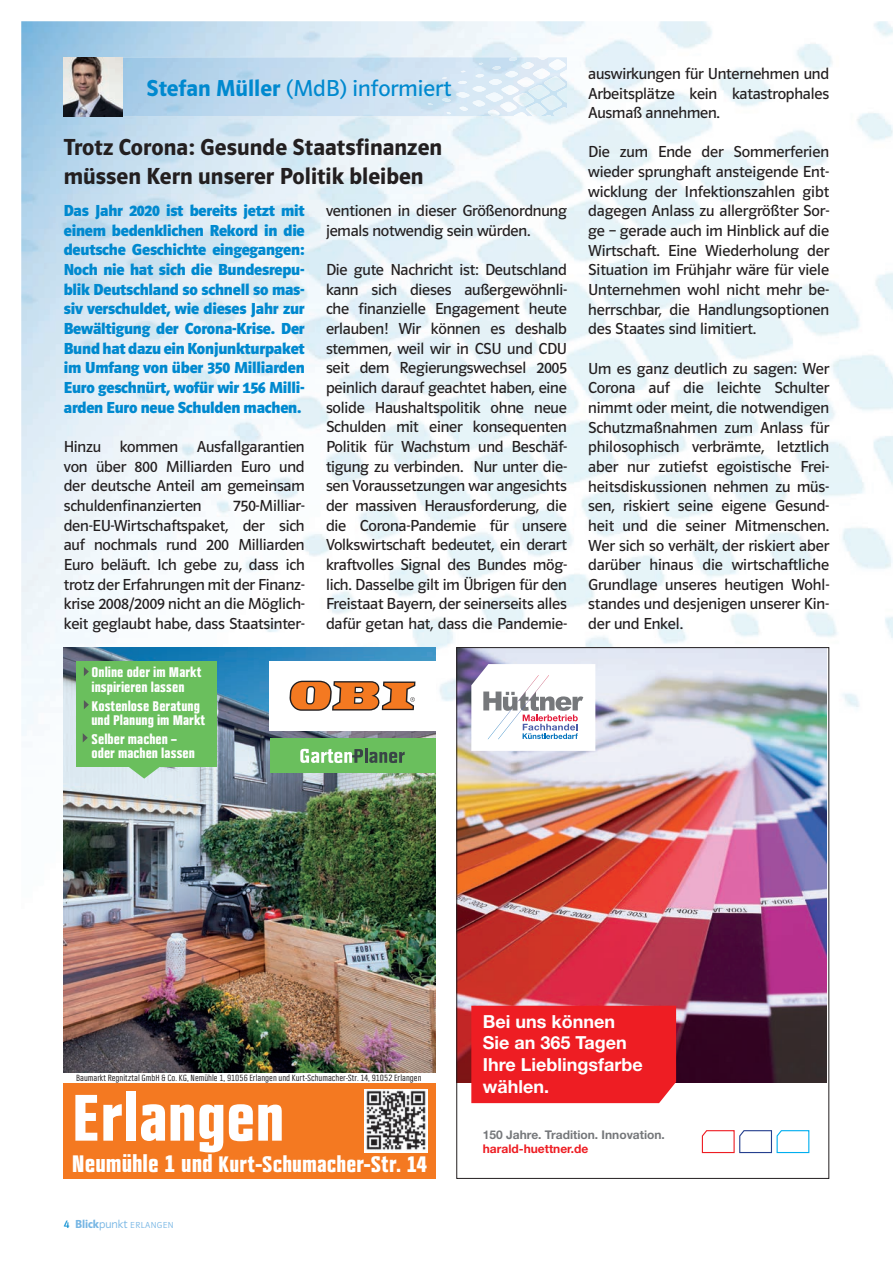
<style>
.page{position:relative;width:893px;height:1263px;background:#fff}
.page>*{position:absolute;margin:0;border:0;box-sizing:border-box;transform-origin:0 0}
.t1{font:700 68.55px "Obi Condensed CEOP";color:#fff}
.t2{font:600 24px/28.8px "Polo 22";color:#231f20}
.t3{font:23.85px "Polo 22 Buch";color:#0089cf}
.t4{font:700 23.4px "Obi Condensed CEOP";color:#fff}
.t5{font:700 18px/21.6px "Helvetica Neue LT Std";color:#fff}
.t6{font:16.5px/19.6px "Polo 22 Buch";letter-spacing:-.015em;color:#231f20;text-align:justify}
.t7{font:700 16.5px/19.6px "Polo 22";letter-spacing:-.015em;color:#0089cf;text-align:justify}
.t8{font:700 14.55px/14.5px "Obi Condensed CEOP";color:#fff}
.t9{font:700 12px "Helvetica Neue LT Std";color:#76787b}
.t10{font:700 12px "Helvetica Neue LT Std";color:#ee1d23}
.t11{font:9.3px "Obi Condensed TUOP";color:#231f20}
.t12{font:9px "Polo 22 Leicht";letter-spacing:.05em;color:#77b6e4}
.s1{font-family:"Polo 22";font-weight:600}
.s2{font-size:24.9px}
.s3{font-family:"Polo 22 Buch";font-size:12px;color:#0089cf}
.s4{font-family:"Polo 22";font-weight:600;font-size:12px}
.s5{font-size:12px}
</style>
<div class="page">
<img style="left:21px;top:21px;width:872px;height:1158px">
<img style="left:64px;top:647px;width:372px;height:425px">
<div style="left:64px;top:1084px;width:372px;height:95px;background:#f47921"></div>
<img style="left:364px;top:1089px;width:63px;height:63px">
<div style="left:270px;top:661px;width:165px;height:69px;background:#fff"></div>
<svg style="left:289px;top:681px;width:126px;height:30px"></svg>
<div style="left:270px;top:739px;width:165px;height:34px;background:#6abf5d"></div>
<svg style="left:300px;top:749px;width:63px;height:14px"></svg>
<hr style="left:365px;top:748px;width:3px;height:15px;background:#394546">
<svg style="left:369px;top:752px;width:36px;height:11px"></svg>
<svg style="left:435px;top:739px;width:1px;height:34px"></svg>
<div style="left:76px;top:661px;width:141px;height:106px;background:#6abf5d"></div>
<svg style="left:84px;top:667px;width:5px;height:9px"></svg>
<svg style="left:84px;top:700px;width:5px;height:9px"></svg>
<svg style="left:83px;top:733px;width:5px;height:9px"></svg>
<svg style="left:128px;top:767px;width:32px;height:12px"></svg>
<img style="left:458px;top:649px;width:368px;height:433px">
<svg style="left:471px;top:664px;width:124px;height:87px"></svg>
<div style="left:471px;top:1006px;width:205px;height:97px;background:#ee1d23"></div>
<svg style="left:701px;top:1129px;width:109px;height:25px"></svg>
<img style="left:123px;top:57px;width:444px;height:59px">
<img style="left:442px;top:57px;width:125px;height:34px">
<svg style="left:64px;top:57px;width:59px;height:59px;background:#9f9895"></svg>
<h3 class="t3" style="left:146px;top:75px;width:306px"><span class="s1">Stefan Müller</span> (MdB) informiert</h3>
<h2 class="t2" style="left:64px;top:132px;width:380px">Trotz Corona: Gesunde Staatsfinanzen müssen Kern unserer Politik bleiben</h2>
<p class="t7" style="left:64px;top:201px;width:242px">Das Jahr 2020 ist bereits jetzt mit einem bedenklichen Rekord in die deutsche Geschichte eingegangen:<br>Noch nie hat sich die Bundesrepu&shy;blik Deutschland so schnell so mas&shy;siv verschuldet, wie dieses Jahr zur Bewältigung der Corona-Krise. Der Bund hat dazu ein Konjunkturpaket im Umfang von über 350 Milliarden Euro geschnürt, wofür wir 156 Milli&shy;arden Euro neue Schulden machen.</p>
<p class="t6" style="left:64px;top:437px;width:242px">Hinzu kommen Ausfallgarantien von über 800 Milliarden Euro und der deutsche Anteil am gemeinsam schuldenfinanzierten</p>
<p class="t6" style="left:64px;top:496px;width:242px;text-indent:169px">750-Milliar&shy;den-EU-Wirtschaftspaket, der sich auf nochmals rund 200 Milliarden Euro beläuft. Ich gebe zu, dass ich trotz der Erfahrungen mit der Finanz&shy;krise 2008/2009 nicht an die Möglich&shy;keit geglaubt habe, dass Staatsinter-</p>
<p class="t8" style="left:92px;top:665px;width:112px">Online oder im Markt inspirieren lassen</p>
<p class="t8" style="left:91px;top:698px;width:116px">Kostenlose Beratung und Planung im Markt</p>
<p class="t8" style="left:92px;top:732px;width:105px">Selber machen – oder machen lassen</p>
<p class="t6" style="left:326px;top:201px;width:242px">ventionen in dieser Größenordnung jemals notwendig sein würden.</p>
<p class="t6" style="left:326px;top:260px;width:242px">Die gute Nachricht ist: Deutschland kann sich dieses außergewöhnli&shy;che finanzielle Engagement heute erlauben! Wir können es deshalb stemmen, weil wir in CSU und CDU seit dem Regierungswechsel 2005 peinlich darauf geachtet haben, eine solide Haushaltspolitik ohne neue Schulden mit einer konsequenten Politik für Wachstum und Beschäf&shy;tigung zu verbinden. Nur unter die&shy;sen Voraussetzungen war angesichts der massiven Herausforderung, die die Corona-Pandemie für unsere Volkswirtschaft bedeutet, ein derart kraftvolles Signal des Bundes mög&shy;lich. Dasselbe gilt im Übrigen für den Freistaat Bayern, der seinerseits alles dafür getan hat, dass die Pandemie-</p>
<p class="t6" style="left:588px;top:64px;width:242px">auswirkungen für Unternehmen und Arbeitsplätze kein katastrophales Ausmaß annehmen.</p>
<p class="t6" style="left:588px;top:142px;width:242px">Die zum Ende der Sommerferien wieder sprunghaft ansteigende Ent&shy;wicklung der Infektionszahlen gibt dagegen Anlass zu allergrößter Sor&shy;ge – gerade auch im Hinblick auf die Wirtschaft. Eine Wiederholung der Situation im Frühjahr wäre für viele Unternehmen wohl nicht mehr be&shy;herrschbar, die Handlungsoptionen des Staates sind limitiert.</p>
<p class="t6" style="left:588px;top:358px;width:242px">Um es ganz deutlich zu sagen: Wer Corona auf die leichte Schulter nimmt oder meint, die notwendigen Schutzmaßnahmen zum Anlass für philosophisch verbrämte, letztlich aber nur zutiefst egoistische Frei&shy;heitsdiskussionen nehmen zu müs&shy;sen, riskiert seine eigene Gesund&shy;heit und die seiner Mitmenschen.<br>Wer sich so verhält, der riskiert aber darüber hinaus die wirtschaftliche Grundlage unseres heutigen Wohl&shy;standes und desjenigen unserer Kin&shy;der und Enkel.</p>
<p class="t11" style="left:76px;top:1073px;width:347px">Baumarkt Regnitztal GmbH &amp; Co. KG, Nemühle 1, 91056 Erlangen und Kurt-Schumacher-Str. 14, 91052 Erlangen</p>
<h1 class="t1" style="left:72px;top:1080px;width:214px">Erlangen</h1>
<h3 class="t4" style="left:72px;top:1151px;width:357px"><span class="s2">Neumühle 1 und</span> Kurt-Schumacher-Str. 14</h3>
<p class="t12" style="left:64px;top:1220px;width:111px"><span class="s3">4</span> <span class="s4">Blick</span><span class="s5">punkt</span> ERLANGEN</p>
<p class="t5" style="left:483px;top:1010px;width:161px">Bei uns können<br>Sie an 365 Tagen<br>Ihre Lieblingsfarbe wählen.</p>
<p class="t9" style="left:483px;top:1127px;width:184px">150 Jahre. Tradition. Innovation.</p>
<p class="t10" style="left:483px;top:1141px;width:107px">harald-huettner.de</p>
</div>
